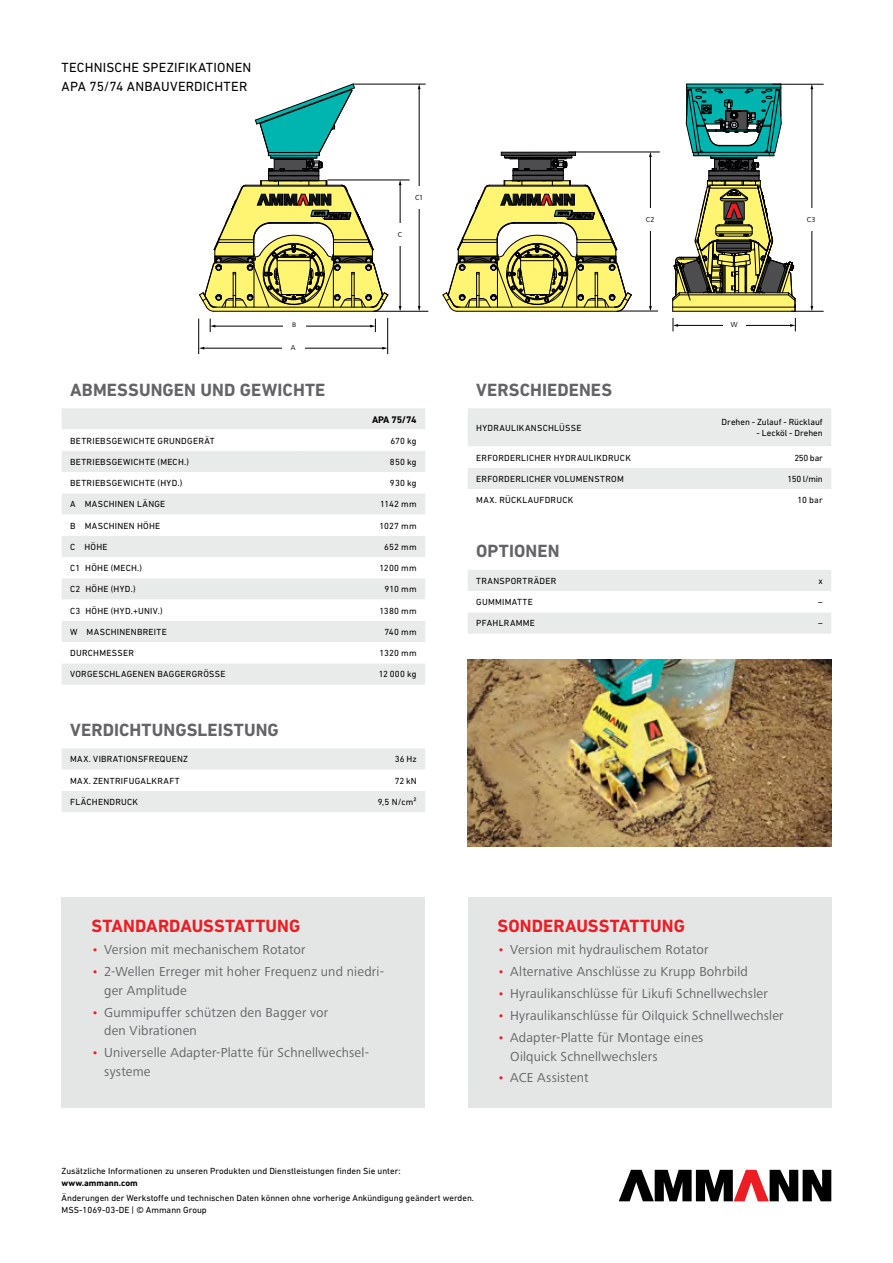
<style>
.page{position:relative;width:893px;height:1263px;background:#fff}
.page>*{position:absolute;margin:0;border:0;box-sizing:border-box;transform-origin:0 0}
.t1{font:700 18px "DIN Next LT Pro";letter-spacing:.005em;color:#636466}
.t2{font:700 18px "DIN Next LT Pro";letter-spacing:.005em;color:#ed1d24}
.t3{font:13.5px/18.8px "Frutiger Next LTW1 G";letter-spacing:.01em;color:#636466}
.t4{font:13.5px/18.8px "DIN Next LT Pro";letter-spacing:.015em;color:#000}
.t5{font:700 9.75px "DIN Next LT Pro";letter-spacing:-.02em;color:#000}
.t6{font:9px "DIN Next LT Pro";letter-spacing:.025em;color:#000}
.t7{font:9px/12px "DIN Next LT Pro";color:#000}
.t8{font:700 9px "DIN Next LT Pro";color:#000}
.t9{font:7.5px "Frutiger Next LTW1 G";color:#000}
.t10{font:6.75px "Frutiger Next LTW1 G";color:#000;scale:1.1 1}
.s1{color:#ed1d24}
</style>
<div class="page">
<svg style="left:619px;top:1170px;width:212px;height:31px"></svg>
<div style="left:62px;top:897px;width:363px;height:211px;background:#e4e6e6"></div>
<div style="left:468px;top:897px;width:363px;height:211px;background:#e4e6e6"></div>
<hr style="left:673px;top:311px;width:122px;height:1px;background:#000">
<hr style="left:214px;top:311px;width:160px;height:1px;background:#000">
<svg style="left:672px;top:84px;width:124px;height:227px"></svg>
<svg style="left:199px;top:84px;width:189px;height:227px"></svg>
<hr style="left:457px;top:311px;width:160px;height:1px;background:#000">
<svg style="left:443px;top:152px;width:188px;height:159px"></svg>
<hr style="left:214px;top:326px;width:157px;height:1px;background:#000">
<svg style="left:210px;top:319px;width:5px;height:13px"></svg>
<svg style="left:370px;top:319px;width:6px;height:13px"></svg>
<hr style="left:677px;top:325px;width:114px;height:1px;background:#000">
<svg style="left:673px;top:318px;width:5px;height:13px"></svg>
<svg style="left:790px;top:318px;width:6px;height:13px"></svg>
<hr style="left:400px;top:184px;width:1px;height:123px;background:#000">
<hr style="left:374px;top:311px;width:54px;height:1px;background:#000">
<hr style="left:327px;top:180px;width:83px;height:1px;background:#000">
<div style="left:283px;top:322px;width:23px;height:7px;background:#fff"></div>
<div style="left:396px;top:223px;width:8px;height:23px;background:#fff"></div>
<hr style="left:203px;top:348px;width:180px;height:1px;background:#000">
<svg style="left:199px;top:347px;width:5px;height:3px"></svg>
<svg style="left:382px;top:347px;width:5px;height:3px"></svg>
<hr style="left:198px;top:319px;width:1px;height:35px;background:#000">
<hr style="left:387px;top:318px;width:1px;height:36px;background:#000">
<div style="left:282px;top:344px;width:23px;height:8px;background:#fff"></div>
<hr style="left:419px;top:88px;width:1px;height:219px;background:#000">
<svg style="left:418px;top:306px;width:3px;height:5px"></svg>
<hr style="left:353px;top:84px;width:73px;height:1px;background:#000">
<div style="left:415px;top:186px;width:8px;height:23px;background:#fff"></div>
<hr style="left:650px;top:156px;width:1px;height:151px;background:#000">
<svg style="left:649px;top:306px;width:3px;height:5px"></svg>
<hr style="left:619px;top:311px;width:39px;height:1px;background:#000">
<hr style="left:568px;top:152px;width:92px;height:1px;background:#000">
<div style="left:646px;top:208px;width:8px;height:23px;background:#fff"></div>
<hr style="left:812px;top:88px;width:1px;height:219px;background:#000">
<svg style="left:810px;top:306px;width:3px;height:5px"></svg>
<div style="left:807px;top:208px;width:8px;height:23px;background:#fff"></div>
<div style="left:723px;top:321px;width:23px;height:8px;background:#fff"></div>
<hr style="left:791px;top:311px;width:33px;height:1px;background:#000">
<hr style="left:772px;top:84px;width:52px;height:1px;background:#000">
<img style="left:468px;top:659px;width:363px;height:187px">
<div style="left:62px;top:408px;width:363px;height:277px;background:#e9ebea"></div>
<svg style="left:62px;top:429px;width:363px;height:234px"></svg>
<svg style="left:62px;top:748px;width:363px;height:64px"></svg>
<svg style="left:468px;top:408px;width:363px;height:81px"></svg>
<svg style="left:468px;top:570px;width:363px;height:64px"></svg>
<h2 class="t4" style="left:62px;top:58px;width:191px">TECHNISCHE SPEZIFIKATIONEN<br>APA 75/74 ANBAUVERDICHTER</h2>
<p class="t10" style="left:292px;top:321px;width:5px">B</p>
<p class="t9" style="left:291px;top:343px;width:6px">A</p>
<h1 class="t1" style="left:70px;top:379px;width:257px">ABMESSUNGEN UND GEWICHTE</h1>
<p class="t9" style="left:398px;top:230px;width:6px">C</p>
<p class="t9" style="left:415px;top:193px;width:10px">C1</p>
<p class="t5" style="left:372px;top:413px;width:46px">APA 75/74</p>
<p class="t6" style="left:70px;top:435px;width:146px">BETRIEBSGEWICHTE GRUNDGERÄT</p>
<p class="t6" style="left:390px;top:435px;width:28px">670 kg</p>
<p class="t6" style="left:70px;top:456px;width:120px">BETRIEBSGEWICHTE (MECH.)</p>
<p class="t6" style="left:390px;top:456px;width:28px">850 kg</p>
<p class="t6" style="left:70px;top:478px;width:114px">BETRIEBSGEWICHTE (HYD.)</p>
<p class="t6" style="left:390px;top:478px;width:28px">930 kg</p>
<p class="t6" style="left:70px;top:499px;width:97px">A MASCHINEN LÄNGE</p>
<p class="t6" style="left:380px;top:499px;width:38px">1142 mm</p>
<p class="t6" style="left:70px;top:520px;width:92px">B MASCHINEN HÖHE</p>
<p class="t6" style="left:379px;top:520px;width:39px">1027 mm</p>
<p class="t6" style="left:70px;top:541px;width:39px">C HÖHE</p>
<p class="t6" style="left:384px;top:541px;width:34px">652 mm</p>
<p class="t6" style="left:70px;top:563px;width:74px">C1 HÖHE (MECH.)</p>
<p class="t6" style="left:379px;top:563px;width:39px">1200 mm</p>
<p class="t6" style="left:70px;top:584px;width:67px">C2 HÖHE (HYD.)</p>
<p class="t6" style="left:385px;top:584px;width:34px">910 mm</p>
<p class="t6" style="left:70px;top:605px;width:94px">C3 HÖHE (HYD.+UNIV.)</p>
<p class="t6" style="left:379px;top:605px;width:39px">1380 mm</p>
<p class="t6" style="left:70px;top:627px;width:98px">W MASCHINENBREITE</p>
<p class="t6" style="left:384px;top:627px;width:34px">740 mm</p>
<p class="t6" style="left:70px;top:648px;width:65px">DURCHMESSER</p>
<p class="t6" style="left:380px;top:648px;width:39px">1320 mm</p>
<p class="t6" style="left:70px;top:669px;width:157px">VORGESCHLAGENEN BAGGERGRÖSSE</p>
<p class="t6" style="left:379px;top:669px;width:39px">12 000 kg</p>
<h1 class="t1" style="left:70px;top:719px;width:210px">VERDICHTUNGSLEISTUNG</h1>
<p class="t6" style="left:70px;top:754px;width:119px">MAX. VIBRATIONSFREQUENZ</p>
<p class="t6" style="left:395px;top:754px;width:23px">36 Hz</p>
<p class="t6" style="left:70px;top:775px;width:111px">MAX. ZENTRIFUGALKRAFT</p>
<p class="t6" style="left:395px;top:775px;width:24px">72 kN</p>
<p class="t6" style="left:70px;top:797px;width:69px">FLÄCHENDRUCK</p>
<p class="t6" style="left:378px;top:797px;width:40px">9,5 N/cm²</p>
<h1 class="t2" style="left:91px;top:915px;width:211px">STANDARDAUSSTATTUNG</h1>
<h2 class="t3" style="left:91px;top:940px;width:216px"><span class="s1">•</span> Version mit mechanischem Rotator</h2>
<h2 class="t3" style="left:104px;top:962px;width:281px;text-indent:-13px"><span class="s1">•</span> 2-Wellen Erreger mit hoher Frequenz und niedri&shy;ger Amplitude</h2>
<h2 class="t3" style="left:104px;top:1003px;width:226px;text-indent:-13px"><span class="s1">•</span> Gummipuffer schützen den Bagger vor den Vibrationen</h2>
<h2 class="t3" style="left:104px;top:1044px;width:265px;text-indent:-13px"><span class="s1">•</span> Universelle Adapter-Platte für Schnellwechsel&shy;systeme</h2>
<p class="t9" style="left:646px;top:215px;width:10px">C2</p>
<p class="t9" style="left:807px;top:215px;width:10px">C3</p>
<h1 class="t1" style="left:476px;top:379px;width:137px">VERSCHIEDENES</h1>
<p class="t6" style="left:476px;top:422px;width:107px">HYDRAULIKANSCHLÜSSE</p>
<p class="t9" style="left:731px;top:320px;width:8px">W</p>
<p class="t7" style="left:722px;top:416px;width:103px">Drehen - Zulauf - Rücklauf</p>
<p class="t7" style="left:757px;top:427px;width:68px">- Lecköl - Drehen</p>
<p class="t6" style="left:476px;top:452px;width:156px">ERFORDERLICHER HYDRAULIKDRUCK</p>
<p class="t6" style="left:794px;top:452px;width:30px">250 bar</p>
<p class="t6" style="left:476px;top:473px;width:149px">ERFORDERLICHER VOLUMENSTROM</p>
<p class="t6" style="left:788px;top:473px;width:37px">150 l/min</p>
<p class="t6" style="left:476px;top:495px;width:99px">MAX. RÜCKLAUFDRUCK</p>
<p class="t6" style="left:797px;top:495px;width:27px">10 bar</p>
<h1 class="t1" style="left:476px;top:541px;width:85px">OPTIONEN</h1>
<p class="t6" style="left:476px;top:576px;width:82px">TRANSPORTRÄDER</p>
<p class="t6" style="left:818px;top:576px;width:6px">x</p>
<p class="t6" style="left:476px;top:597px;width:58px">GUMMIMATTE</p>
<p class="t6" style="left:818px;top:597px;width:6px">–</p>
<p class="t6" style="left:476px;top:618px;width:60px">PFAHLRAMME</p>
<p class="t6" style="left:818px;top:618px;width:6px">–</p>
<h1 class="t2" style="left:497px;top:915px;width:189px">SONDERAUSSTATTUNG</h1>
<h2 class="t3" style="left:497px;top:940px;width:213px"><span class="s1">•</span> Version mit hydraulischem Rotator</h2>
<h2 class="t3" style="left:497px;top:962px;width:252px"><span class="s1">•</span> Alternative Anschlüsse zu Krupp Bohrbild</h2>
<h2 class="t3" style="left:497px;top:984px;width:272px"><span class="s1">•</span> Hyraulikanschlüsse für Likufi Schnellwechsler</h2>
<h2 class="t3" style="left:497px;top:1006px;width:288px"><span class="s1">•</span> Hyraulikanschlüsse für Oilquick Schnellwechsler</h2>
<h2 class="t3" style="left:510px;top:1028px;width:195px;text-indent:-13px"><span class="s1">•</span> Adapter-Platte für Montage eines<br>Oilquick Schnellwechslers</h2>
<h2 class="t3" style="left:497px;top:1069px;width:93px"><span class="s1">•</span> ACE Assistent</h2>
<p class="t7" style="left:62px;top:1165px;width:340px">Zusätzliche Informationen zu unseren Produkten und Dienstleistungen finden Sie unter:</p>
<p class="t8" style="left:62px;top:1178px;width:78px">www.ammann.com</p>
<p class="t7" style="left:62px;top:1192px;width:414px">Änderungen der Werkstoffe und technischen Daten können ohne vorherige Ankündigung geändert werden.<br>MSS-1069-03-DE | © Ammann Group</p>
</div>
